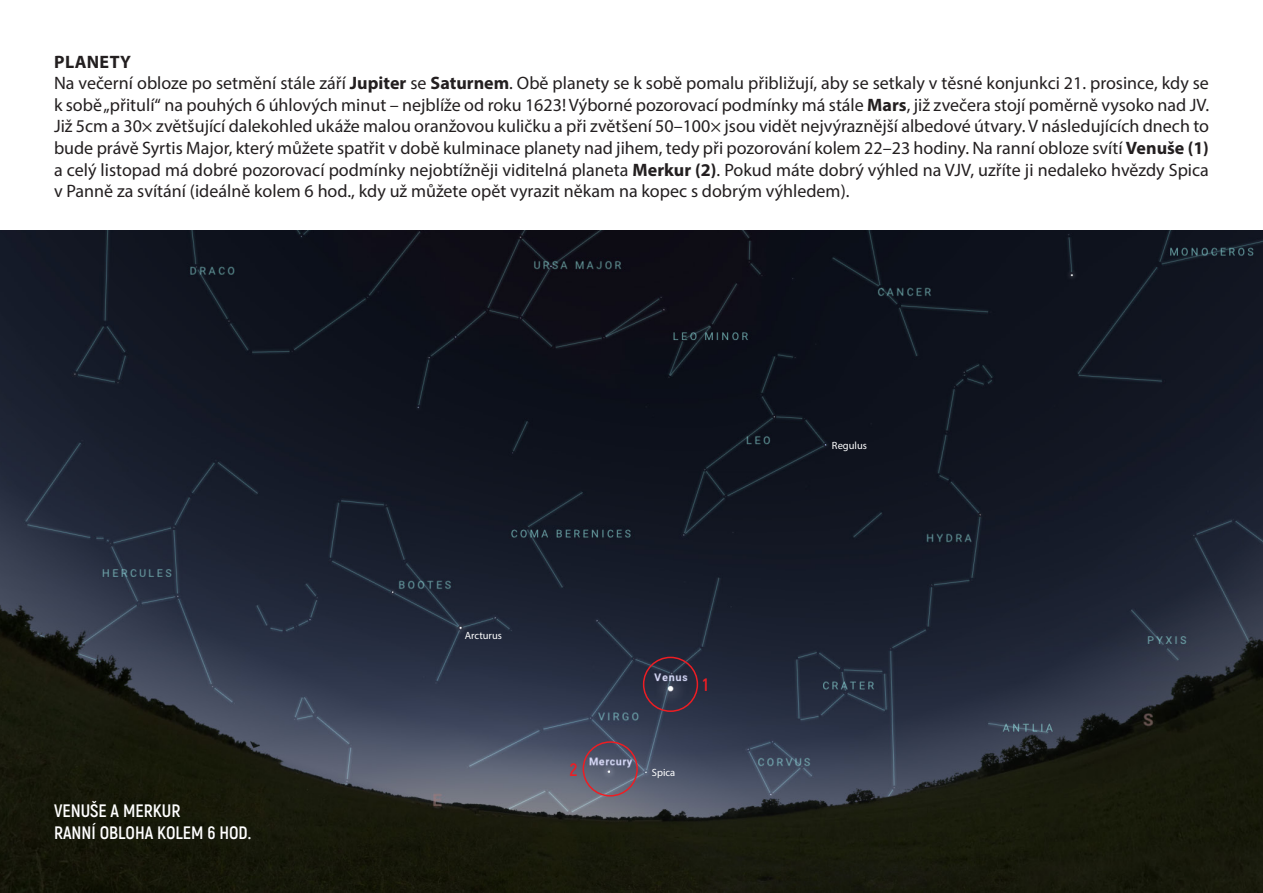
<style>
.page{position:relative;width:1263px;height:893px;background:#fff}
.page>*{position:absolute;margin:0;border:0;box-sizing:border-box;transform-origin:0 0}
.t1{font:18px/21.6px "Myriad Pro";color:#231f20}
.t2{font:700 18px/21.6px "Akrobat";color:#fff}
.t3{font:700 18px "Akrobat";color:#ee1d23}
.t4{font:10.5px "Myriad Pro";color:#fff}
.s1{font-weight:700}
</style>
<div class="page">
<img style="left:0;top:230px;width:1263px;height:663px">
<div style="left:643px;top:657px;width:55px;height:55px;border:2px solid #ee1d23;border-radius:50%"></div>
<div style="left:583px;top:741px;width:55px;height:56px;border:2px solid #ee1d23;border-radius:50%"></div>
<p class="t1" style="left:54px;top:50px;width:1156px"><span class="s1">PLANETY<br></span>Na večerní obloze po setmění stále září <span class="s1">Jupiter</span> se <span class="s1">Saturnem</span>. Obě planety se k sobě pomalu přibližují, aby se setkaly v těsné konjunkci 21. prosince, kdy se k sobě „přitulí“ na pouhých 6 úhlových minut – nejblíže od roku 1623! Výborné pozorovací podmínky má stále <span class="s1">Mars</span>, již zvečera stojí poměrně vysoko nad JV.<br>Již 5cm a 30× zvětšující dalekohled ukáže malou oranžovou kuličku a při zvětšení 50–100× jsou vidět nejvýraznější albedové útvary. V následujících dnech to bude právě Syrtis Major, který můžete spatřit v době kulminace planety nad jihem, tedy při pozorování kolem 22–23 hodiny. Na ranní obloze svítí <span class="s1">Venuše (1) </span>a celý listopad má dobré pozorovací podmínky nejobtížněji viditelná planeta <span class="s1">Merkur (2)</span>. Pokud máte dobrý výhled na VJV, uzříte ji nedaleko hvězdy Spica v Panně za svítání (ideálně kolem 6 hod., kdy už můžete opět vyrazit někam na kopec s dobrým výhledem).</p>
<p class="t2" style="left:54px;top:800px;width:199px">VENUŠE A MERKUR<br>RANNÍ OBLOHA KOLEM 6 HOD.</p>
<p class="t4" style="left:465px;top:629px;width:39px">Arcturus</p>
<p class="t3" style="left:703px;top:673px;width:7px">1</p>
<p class="t3" style="left:570px;top:759px;width:9px">2</p>
<p class="t4" style="left:652px;top:766px;width:25px">Spica</p>
<p class="t4" style="left:832px;top:439px;width:37px">Regulus</p>
</div>
